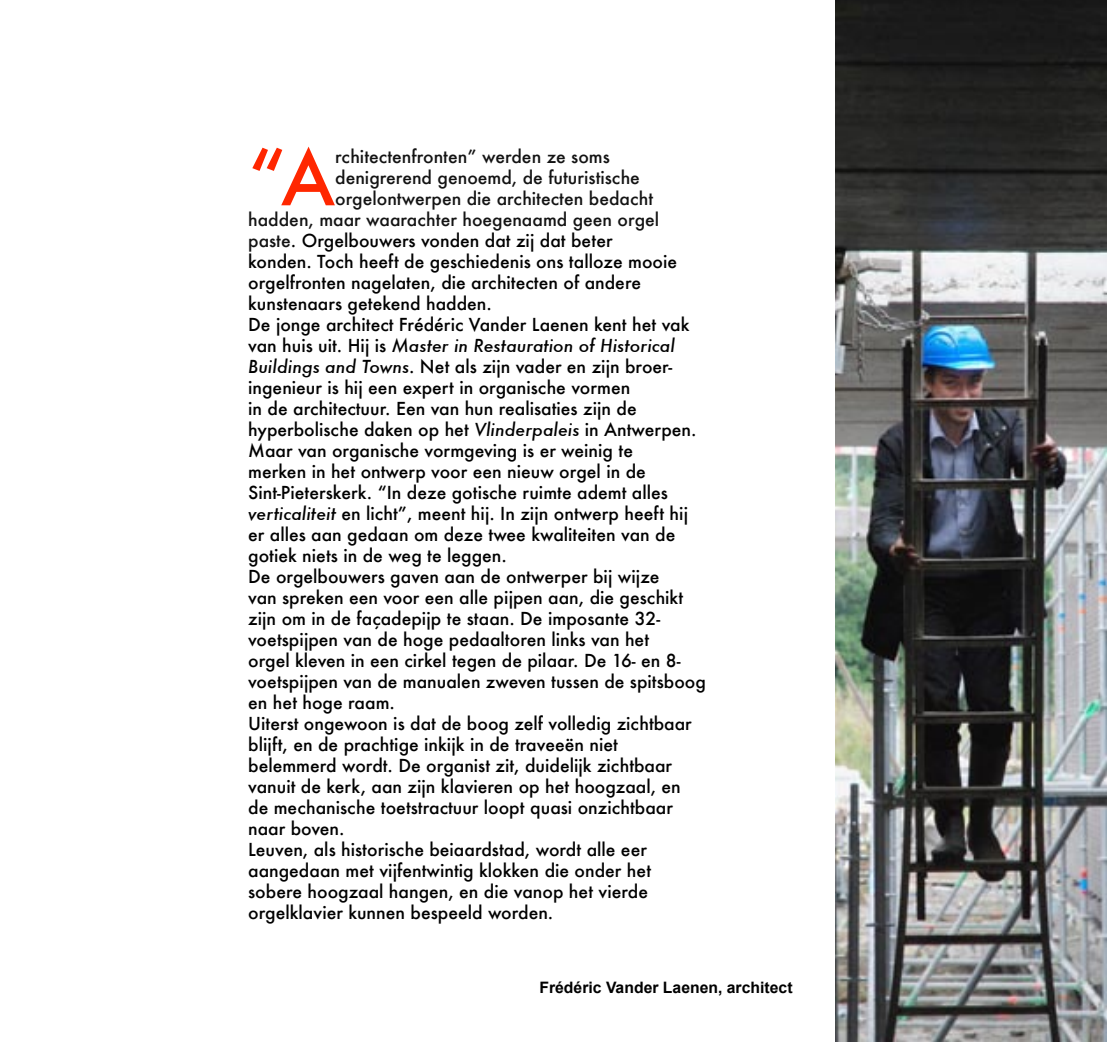
<style>
.page{position:relative;width:1107px;height:1042px;background:#fff}
.page>*{position:absolute;margin:0;border:0;box-sizing:border-box;transform-origin:0 0}
.t1{font:500 73.15px "Futura";color:#ff2700}
.t2{font:500 17.5px/21px "Futura";color:#000}
.t3{font:500 17.5px "Futura";color:#131313}
.t4{font:700 15.75px "Arial";color:#000}
.s1{color:#131313}
.s2{font-style:italic}
</style>
<div class="page">
<img style="left:835px;top:0;width:271px;height:1042px">
<p class="t1" style="left:248px;top:128px;width:88px">“A</p>
<p class="t3" style="left:335px;top:145px;width:276px">rchitectenfronten” werden ze soms</p>
<p class="t3" style="left:335px;top:166px;width:306px">denigrerend genoemd, de futuristische</p>
<p class="t3" style="left:335px;top:187px;width:319px">orgelontwerpen die architecten bedacht</p>
<p class="t3" style="left:248px;top:208px;width:412px">hadden, maar waarachter hoegenaamd geen orgel</p>
<p class="t2" style="left:248px;top:230px;width:366px"><span class="s1">paste</span>. Orgelbouwers vonden dat zij dat beter</p>
<p class="t2" style="left:248px;top:251px;width:430px">konden. Toch heeft de geschiedenis ons talloze mooie</p>
<p class="t2" style="left:248px;top:272px;width:394px">orgelfronten nagelaten, die architecten of andere</p>
<p class="t2" style="left:248px;top:293px;width:245px">kunstenaars getekend hadden.</p>
<p class="t2" style="left:248px;top:314px;width:450px">De jonge architect Frédéric Vander Laenen kent het vak van huis uit. Hij is <span class="s2">Master in Restauration of Historical Buildings and Towns</span>. Net als zijn vader en zijn broer&shy;ingenieur is hij een expert in organische vormen<br>in de architectuur. Een van hun realisaties zijn de hyperbolische daken op het <span class="s2">Vlinderpaleis</span> in Antwerpen.</p>
<p class="t2" style="left:248px;top:440px;width:441px">Maar van organische vormgeving is er weinig te merken in het ontwerp voor een nieuw orgel in de Sint-Pieterskerk. “In deze gotische ruimte ademt alles <span class="s2">verticaliteit</span> en licht”, meent hij. In zijn ontwerp heeft hij er alles aan gedaan om deze twee kwaliteiten van de gotiek niets in de weg te leggen.</p>
<p class="t2" style="left:248px;top:566px;width:459px">De orgelbouwers gaven aan de ontwerper bij wijze<br>van spreken een voor een alle pijpen aan, die geschikt zijn om in de façadepijp te staan. De imposante 32- voetspijpen van de hoge pedaaltoren links van het<br>orgel kleven in een cirkel tegen de pilaar. De 16- en 8- voetspijpen van de manualen zweven tussen de spitsboog en het hoge raam.</p>
<p class="t2" style="left:248px;top:713px;width:445px">Uiterst ongewoon is dat de boog zelf volledig zichtbaar blijft, en de prachtige inkijk in de traveeën niet belemmerd wordt. De organist zit, duidelijk zichtbaar vanuit de kerk, aan zijn klavieren op het hoogzaal, en de mechanische toetstractuur loopt quasi onzichtbaar naar boven.</p>
<p class="t2" style="left:248px;top:839px;width:404px">Leuven, als historische beiaardstad, wordt alle eer aangedaan met vijfentwintig klokken die onder het sobere hoogzaal hangen, en die vanop het vierde orgelklavier kunnen bespeeld worden.</p>
<p class="t4" style="left:539px;top:977px;width:254px">Frédéric Vander Laenen, architect</p>
</div>
